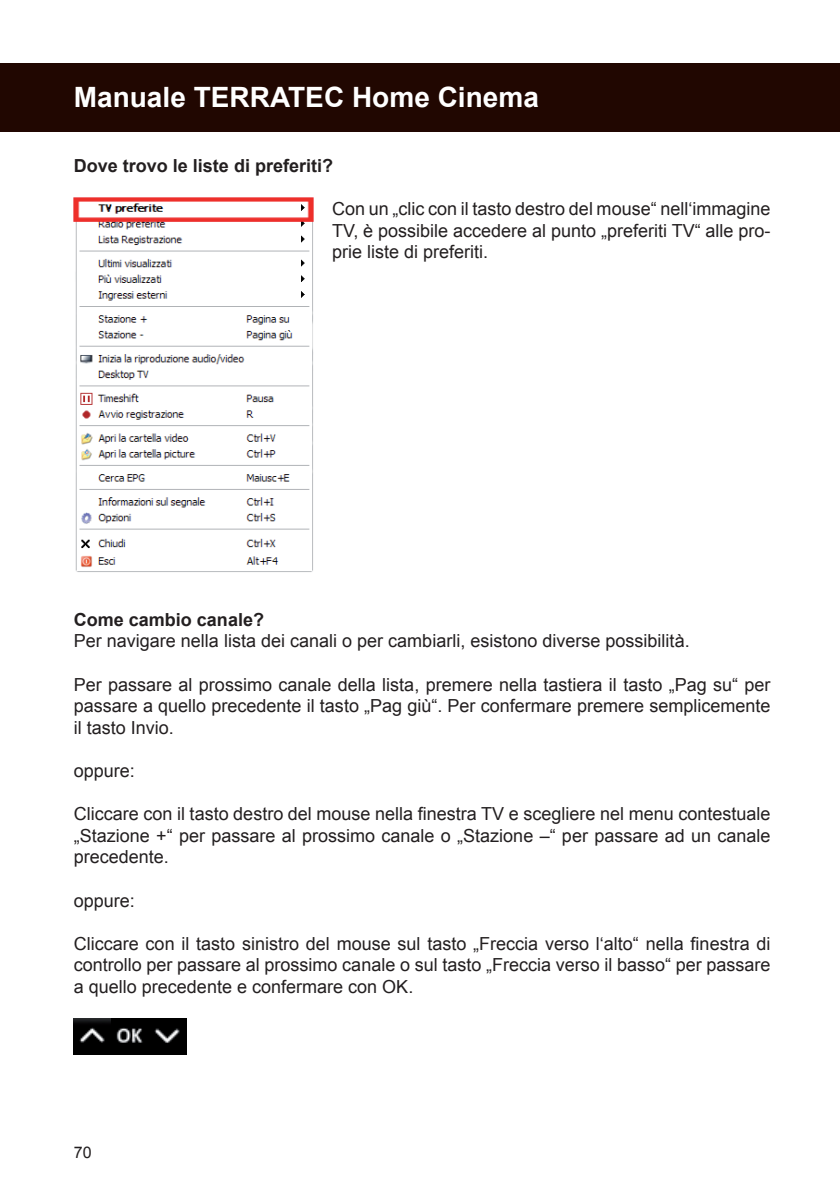
<style>
.page{position:relative;width:840px;height:1191px;background:#fff}
.page>*{position:absolute;margin:0;border:0;box-sizing:border-box;transform-origin:0 0}
.t1{font:700 28px "Arial";color:#fff}
.t2{font:18px/21.6px "Arial";color:#231f20;text-align:justify}
.t3{font:700 18px "Arial";color:#231f20}
.t4{font:16px "Arial";color:#231f20}
</style>
<div class="page">
<div style="left:0;top:64px;width:839px;height:68px;background:#210701"></div>
<img style="left:74px;top:198px;width:239px;height:374px">
<img style="left:74px;top:1018px;width:112px;height:36px">
<h1 class="t1" style="left:74px;top:79px;width:466px">Manuale TERRATEC Home Cinema</h1>
<p class="t3" style="left:74px;top:154px;width:261px">Dove trovo le liste di preferiti?</p>
<p class="t2" style="left:332px;top:198px;width:439px">Con un „clic con il tasto destro del mouse“ nell‘immagine TV, è possibile accedere al punto „preferiti TV“ alle pro&shy;prie liste di preferiti.</p>
<p class="t3" style="left:74px;top:607px;width:192px">Come cambio canale?</p>
<p class="t2" style="left:74px;top:630px;width:617px">Per navigare nella lista dei canali o per cambiarli, esistono diverse possibilità.</p>
<p class="t2" style="left:74px;top:673px;width:697px">Per passare al prossimo canale della lista, premere nella tastiera il tasto „Pag su“ per passare a quello precedente il tasto „Pag giù“. Per confermare premere semplicemente il tasto Invio.</p>
<p class="t2" style="left:74px;top:760px;width:63px">oppure:</p>
<p class="t2" style="left:74px;top:803px;width:697px">Cliccare con il tasto destro del mouse nella finestra TV e scegliere nel menu contestuale „Stazione +“ per passare al prossimo canale o „Stazione –“ per passare ad un canale precedente.</p>
<p class="t2" style="left:74px;top:889px;width:63px">oppure:</p>
<p class="t2" style="left:74px;top:933px;width:697px">Cliccare con il tasto sinistro del mouse sul tasto „Freccia verso l‘alto“ nella finestra di controllo per passare al prossimo canale o sul tasto „Freccia verso il basso“ per passare a quello precedente e confermare con OK.</p>
<p class="t4" style="left:74px;top:1141px;width:19px">70</p>
</div>
